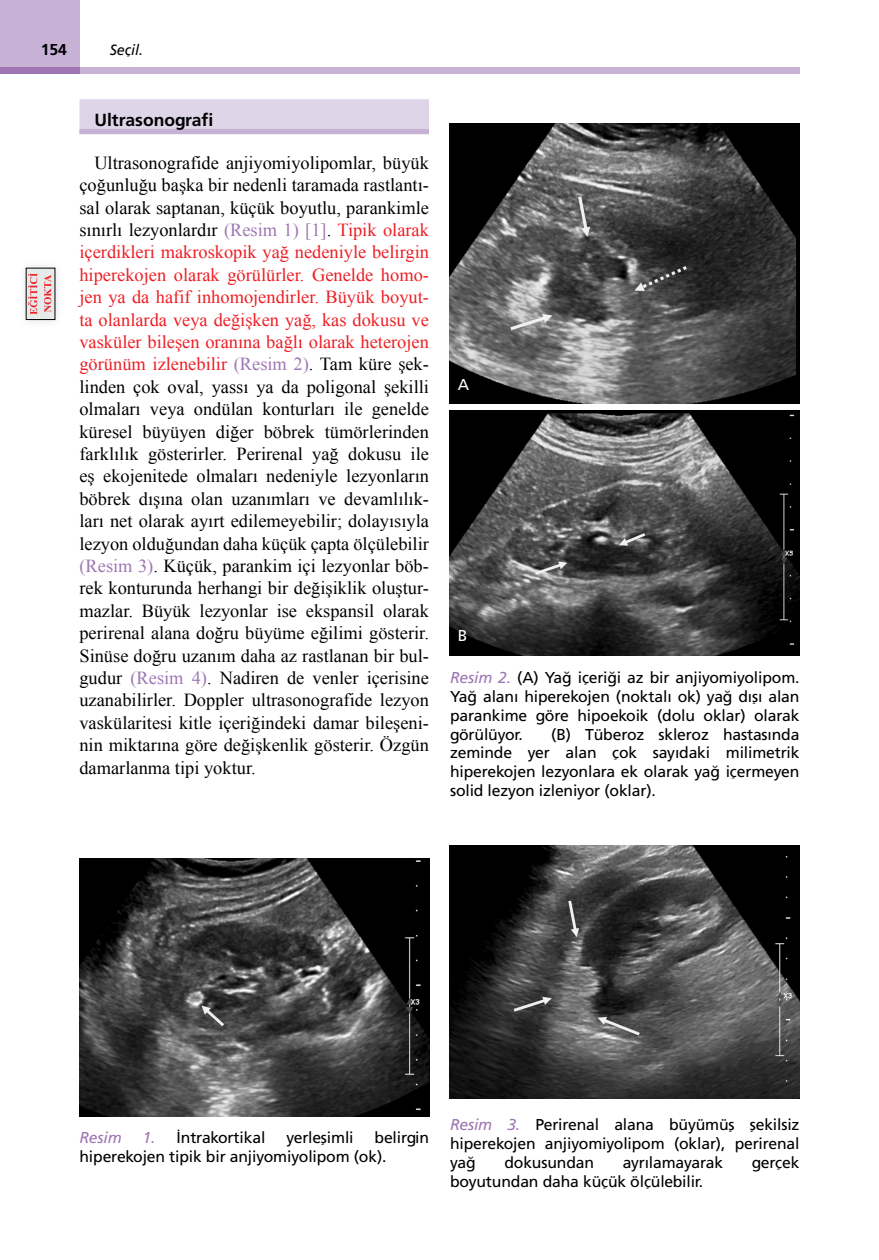
<style>
.page{position:relative;width:879px;height:1260px;background:#fff}
.page>*{position:absolute;margin:0;border:0;box-sizing:border-box;transform-origin:0 0}
.YAZI{font:18.38px/22.4px "Times New Roman";color:#000;text-align:justify}
.ARA_BASLIK{font:17.5px "Frutiger Bold Tr";color:#000}
.RESİM-ALTI{font:15.75px/18.9px "Frutiger Normal Tr";letter-spacing:-.01em;color:#000;text-align:justify}
.RESİM-ALTI-2{font:15.75px "Frutiger Italic Tr";letter-spacing:-.01em;color:#9e76b3}
.t1{font:15.75px "Frutiger Bold Tr";color:#000}
.RESİM-ALTI-3{font:15.75px "Frutiger Normal Tr";color:#fff}
.t2{font:14.88px "Frutiger Italic Tr";color:#000;scale:.96 1}
.s1{color:#9e76b3}
.s2{color:#ed1f26}
.s3{font-family:"Frutiger Italic Tr";color:#9e76b3}
</style>
<div class="page">
<div style="left:79px;top:67px;width:720px;height:7px;background:#c7b2d5"></div>
<div style="left:0;top:0;width:79px;height:74px;background:#c7b2d5"></div>
<div style="left:0;top:67px;width:79px;height:7px;background:#9e76b3"></div>
<div style="left:79px;top:99px;width:350px;height:35px;background:#ded5e9"></div>
<div style="left:79px;top:129px;width:350px;height:5px;background:#c7b2d5"></div>
<img style="left:79px;top:858px;width:350px;height:258px">
<img style="left:449px;top:846px;width:350px;height:253px">
<img style="left:449px;top:123px;width:350px;height:281px">
<img style="left:449px;top:411px;width:350px;height:244px">
<div style="left:16px;top:258px;width:49px;height:71px;background:#000;opacity:.12"></div>
<div style="left:26px;top:268px;width:29px;height:52px;background:#e6eae9"></div>
<svg style="left:28px;top:273px;width:9px;height:42px"></svg>
<svg style="left:44px;top:275px;width:7px;height:37px"></svg>
<p class="t1" style="left:41px;top:40px;width:28px">154</p>
<p class="t2" style="left:110px;top:41px;width:36px">Seçil.</p>
<p class="ARA_BASLIK" style="left:94px;top:110px;width:120px">Ultrasonografi</p>
<p class="YAZI" style="left:79px;top:151px;width:351px;text-indent:15px">Ultrasonografide anjiyomiyolipomlar, büyük çoğunluğu başka bir nedenli taramada rastlantı&shy;sal olarak saptanan, küçük boyutlu, parankimle sınırlı lezyonlardır <span class="s1">(Resim 1) [1]</span>. <span class="s2">Tipik olarak içerdikleri makroskopik yağ nedeniyle belirgin hiperekojen olarak görülürler. Genelde homo&shy;jen ya da hafif inhomojendirler. Büyük boyut&shy;ta olanlarda veya değişken yağ, kas dokusu ve vasküler bileşen oranına bağlı olarak heterojen görünüm izlenebilir</span> <span class="s1">(Resim 2)</span>. Tam küre şek&shy;linden çok oval, yassı ya da poligonal şekilli olmaları veya ondülan konturları ile genelde küresel büyüyen diğer böbrek tümörlerinden farklılık gösterirler. Perirenal yağ dokusu ile eş ekojenitede olmaları nedeniyle lezyonların böbrek dışına olan uzanımları ve devamlılık&shy;ları net olarak ayırt edilemeyebilir; dolayısıyla lezyon olduğundan daha küçük çapta ölçülebilir <span class="s1">(Resim 3)</span>. Küçük, parankim içi lezyonlar böb&shy;rek konturunda herhangi bir değişiklik oluştur&shy;mazlar. Büyük lezyonlar ise ekspansil olarak perirenal alana doğru büyüme eğilimi gösterir.<br>Sinüse doğru uzanım daha az rastlanan bir bul&shy;gudur <span class="s1">(Resim 4)</span>. Nadiren de venler içerisine uzanabilirler. Doppler ultrasonografide lezyon vaskülaritesi kitle içeriğindeki damar bileşeni&shy;nin miktarına göre değişkenlik gösterir. Özgün damarlanma tipi yoktur.</p>
<p class="RESİM-ALTI-3" style="left:457px;top:375px;width:13px">A</p>
<p class="RESİM-ALTI-3" style="left:457px;top:626px;width:11px">B</p>
<p class="RESİM-ALTI" style="left:450px;top:668px;width:351px"><span class="s3">Resim 2.</span> (A) Yağ içeriği az bir anjiyomiyolipom.<br>Yağ alanı hiperekojen (noktalı ok) yağ dışı alan parankime göre hipoekoik (dolu oklar) olarak görülüyor.</p>
<p class="RESİM-ALTI" style="left:450px;top:724px;width:351px;text-indent:101px">(B) Tüberoz skleroz hastasında zeminde yer alan çok sayıdaki milimetrik hiperekojen lezyonlara ek olarak yağ içermeyen solid lezyon izleniyor (oklar).</p>
<p class="RESİM-ALTI-2" style="left:79px;top:1128px;width:44px">Resim</p>
<p class="RESİM-ALTI" style="left:143px;top:1128px;width:124px"><span class="s3">1.</span> İntrakortikal</p>
<p class="RESİM-ALTI" style="left:286px;top:1128px;width:69px">yerleşimli</p>
<p class="RESİM-ALTI" style="left:79px;top:1128px;width:351px;text-indent:295px">belirgin hiperekojen tipik bir anjiyomiyolipom (ok).</p>
<p class="RESİM-ALTI" style="left:450px;top:1115px;width:351px"><span class="s3">Resim 3.</span> Perirenal alana büyümüş şekilsiz hiperekojen anjiyomiyolipom (oklar), perirenal yağ</p>
<p class="RESİM-ALTI" style="left:504px;top:1153px;width:91px">dokusundan</p>
<p class="RESİM-ALTI" style="left:622px;top:1153px;width:102px">ayrılamayarak</p>
<p class="RESİM-ALTI" style="left:751px;top:1153px;width:49px">gerçek</p>
<p class="RESİM-ALTI" style="left:450px;top:1172px;width:254px">boyutundan daha küçük ölçülebilir.</p>
</div>
